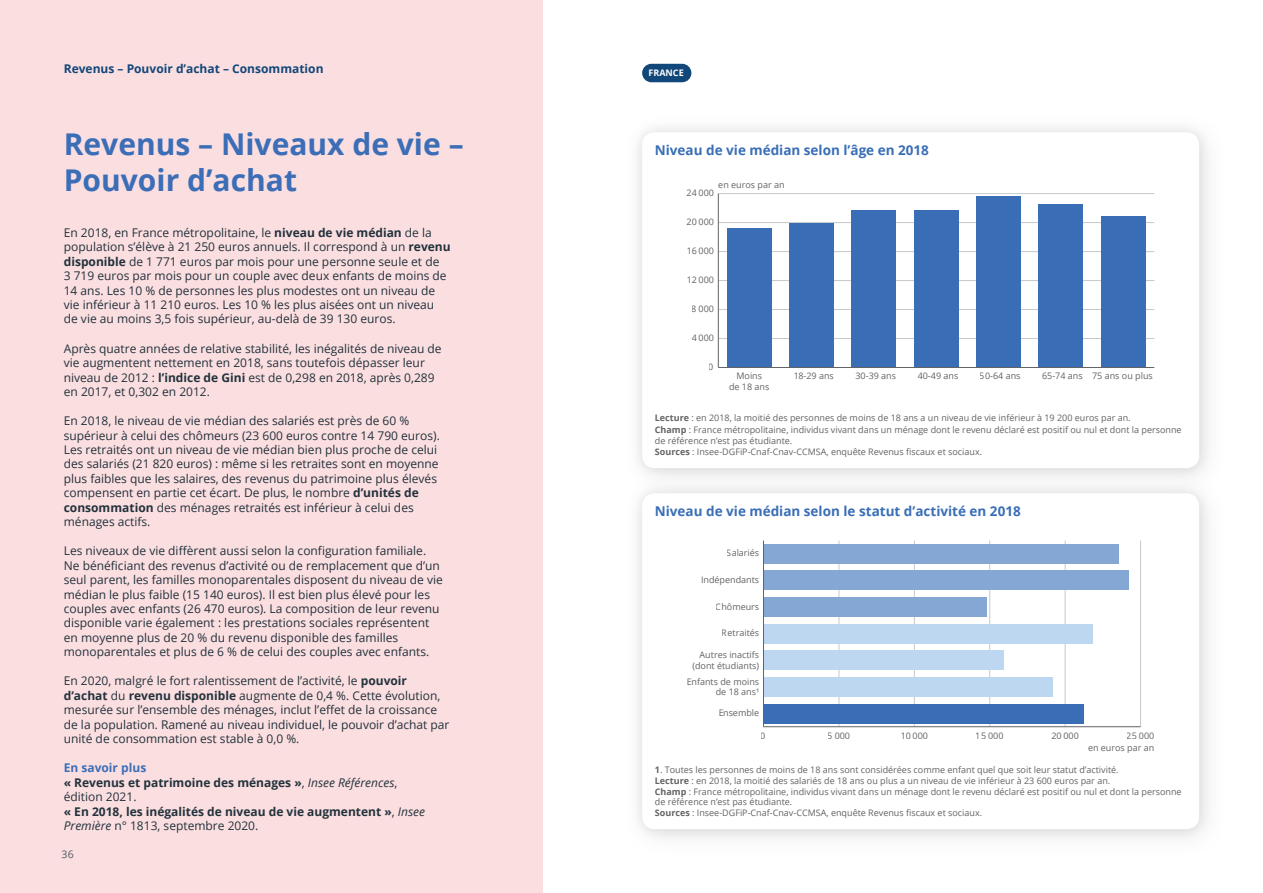
<style>
.page{position:relative;width:1263px;height:893px;background:#fff}
.page>*{position:absolute;margin:0;border:0;box-sizing:border-box;transform-origin:0 0}
.Titre_ss-thème{font:700 30px/36px "Open Sans";color:#3b6eb7}
.titre_figure_encadré{font:700 13.5px "Open Sans";color:#396eb7}
.Texte_courant{font:12px/14.4px "Open Sans";color:#22323c}
.EnSavoirPlusTxt{font:700 12px/14.4px "Open Sans";color:#22323c}
.Surtitre_Thème{font:700 12px "Open Sans";color:#12477a}
.EnSavoirPlusTitre{font:700 12px "Open Sans";color:#3b6eb7}
.t1{font:10.5px "Open Sans";color:#545a63}
.définitions_sources{font:9px/10.8px "Open Sans";color:#636366}
.TitreFrance_Europe{font:700 9px "Open Sans";color:#fff}
.s1{font-weight:700}
.s2{font-weight:400}
.s3{font-weight:400;font-style:italic}
</style>
<div class="page">
<div style="left:0;top:0;width:542px;height:893px;background:#fbdee0"></div>
<div style="left:630px;top:121px;width:581px;height:359px;background:#a8a9ad;opacity:.3"></div>
<div style="left:642px;top:132px;width:557px;height:336px;background:#fff;border-radius:13px"></div>
<hr style="left:718px;top:338px;width:436px;height:1px;background:#c7c8ca">
<hr style="left:718px;top:309px;width:436px;height:1px;background:#c7c8ca">
<hr style="left:718px;top:280px;width:436px;height:1px;background:#c7c8ca">
<hr style="left:718px;top:251px;width:436px;height:1px;background:#c7c8ca">
<hr style="left:718px;top:222px;width:436px;height:1px;background:#c7c8ca">
<hr style="left:718px;top:193px;width:436px;height:1px;background:#c7c8ca">
<hr style="left:718px;top:194px;width:1px;height:173px;background:#636366">
<div style="left:727px;top:228px;width:45px;height:139px;background:#396eb7"></div>
<div style="left:789px;top:223px;width:45px;height:144px;background:#396eb7"></div>
<div style="left:851px;top:210px;width:45px;height:157px;background:#396eb7"></div>
<div style="left:914px;top:210px;width:45px;height:157px;background:#396eb7"></div>
<div style="left:976px;top:196px;width:45px;height:171px;background:#396eb7"></div>
<div style="left:1038px;top:204px;width:45px;height:163px;background:#396eb7"></div>
<div style="left:1101px;top:216px;width:44px;height:151px;background:#396eb7"></div>
<hr style="left:718px;top:367px;width:436px;height:1px;background:#636366">
<div style="left:622px;top:474px;width:605px;height:383px;background:#fcfcfd"></div>
<div style="left:630px;top:482px;width:581px;height:359px;background:#a8a9ad;opacity:.3"></div>
<div style="left:642px;top:493px;width:557px;height:336px;background:#fff;border-radius:13px"></div>
<hr style="left:1140px;top:540px;width:1px;height:187px;background:#c7c8ca">
<hr style="left:1065px;top:540px;width:1px;height:187px;background:#c7c8ca">
<hr style="left:989px;top:540px;width:1px;height:187px;background:#c7c8ca">
<hr style="left:914px;top:540px;width:1px;height:187px;background:#c7c8ca">
<hr style="left:839px;top:540px;width:1px;height:187px;background:#c7c8ca">
<hr style="left:763px;top:726px;width:377px;height:1px;background:#636366">
<div style="left:763px;top:544px;width:356px;height:19px;background:#85a7d4"></div>
<div style="left:763px;top:571px;width:366px;height:19px;background:#85a7d4"></div>
<div style="left:763px;top:597px;width:223px;height:20px;background:#85a7d4"></div>
<div style="left:763px;top:624px;width:329px;height:19px;background:#bcd7ef"></div>
<div style="left:763px;top:651px;width:240px;height:19px;background:#bcd7ef"></div>
<div style="left:763px;top:677px;width:290px;height:19px;background:#bcd7ef"></div>
<div style="left:763px;top:704px;width:321px;height:19px;background:#396eb7"></div>
<hr style="left:763px;top:540px;width:1px;height:187px;background:#636366">
<div style="left:642px;top:64px;width:49px;height:18px;background:#12477a;border-radius:9px"></div>
<p class="Surtitre_Thème" style="left:64px;top:60px;width:261px">Revenus – Pouvoir d’achat – Consommation</p>
<p class="Titre_ss-thème" style="left:64px;top:125px;width:401px">Revenus – Niveaux de vie –<br>Pouvoir d’achat</p>
<p class="Texte_courant" style="left:64px;top:225px;width:388px">En 2018, en France métropolitaine, le <span class="s1">niveau de vie médian</span> de la population s’élève à 21 250 euros annuels. Il correspond à un <span class="s1">revenu disponible</span> de 1 771 euros par mois pour une personne seule et de<br>3 719 euros par mois pour un couple avec deux enfants de moins de 14 ans. Les 10 % de personnes les plus modestes ont un niveau de vie inférieur à 11 210 euros. Les 10 % les plus aisées ont un niveau de vie au moins 3,5 fois supérieur, au‑delà de 39 130 euros.</p>
<p class="Texte_courant" style="left:64px;top:341px;width:379px">Après quatre années de relative stabilité, les inégalités de niveau de vie augmentent nettement en 2018, sans toutefois dépasser leur niveau de 2012 : <span class="s1">l’indice de Gini</span> est de 0,298 en 2018, après 0,289 en 2017, et 0,302 en 2012.</p>
<p class="Texte_courant" style="left:64px;top:413px;width:378px">En 2018, le niveau de vie médian des salariés est près de 60 % supérieur à celui des chômeurs (23 600 euros contre 14 790 euros).<br>Les retraités ont un niveau de vie médian bien plus proche de celui des salariés (21 820 euros) : même si les retraites sont en moyenne plus faibles que les salaires, des revenus du patrimoine plus élevés compensent en partie cet écart. De plus, le nombre <span class="s1">d’unités de consommation</span> des ménages retraités est inférieur à celui des ménages actifs.</p>
<p class="Texte_courant" style="left:64px;top:543px;width:381px">Les niveaux de vie diffèrent aussi selon la configuration familiale.<br>Ne bénéficiant des revenus d’activité ou de remplacement que d’un seul parent, les familles monoparentales disposent du niveau de vie médian le plus faible (15 140 euros). Il est bien plus élevé pour les couples avec enfants (26 470 euros). La composition de leur revenu disponible varie également : les prestations sociales représentent en moyenne plus de 20 % du revenu disponible des familles monoparentales et plus de 6 % de celui des couples avec enfants.</p>
<p class="Texte_courant" style="left:64px;top:674px;width:387px">En 2020, malgré le fort ralentissement de l’activité, le <span class="s1">pouvoir d’achat</span> du <span class="s1">revenu disponible</span> augmente de 0,4 %. Cette évolution, mesurée sur l’ensemble des ménages, inclut l’effet de la croissance de la population. Ramené au niveau individuel, le pouvoir d’achat par unité de consommation est stable à 0,0 %.</p>
<p class="EnSavoirPlusTitre" style="left:64px;top:759px;width:84px">En savoir plus</p>
<p class="EnSavoirPlusTxt" style="left:64px;top:775px;width:335px">« Revenus et patrimoine des ménages »<span class="s2">,</span> <span class="s3">Insee Références</span><span class="s2">, édition 2021.</span></p>
<p class="EnSavoirPlusTxt" style="left:64px;top:804px;width:363px">« En 2018, les inégalités de niveau de vie augmentent »<span class="s2">,</span> <span class="s3">Insee<br>Première</span> <span class="s2">n° 1813, septembre 2020.</span></p>
<p class="t1" style="left:62px;top:847px;width:14px">36</p>
<p class="TitreFrance_Europe" style="left:648px;top:67px;width:37px">FRANCE</p>
<p class="titre_figure_encadré" style="left:655px;top:141px;width:276px">Niveau de vie médian selon l’âge en 2018</p>
<p class="définitions_sources" style="left:718px;top:179px;width:68px">en euros par an</p>
<p class="définitions_sources" style="left:686px;top:187px;width:29px">24 000</p>
<p class="définitions_sources" style="left:686px;top:216px;width:29px">20 000</p>
<p class="définitions_sources" style="left:686px;top:245px;width:29px">16 000</p>
<p class="définitions_sources" style="left:686px;top:274px;width:29px">12 000</p>
<p class="définitions_sources" style="left:692px;top:303px;width:24px">8 000</p>
<p class="définitions_sources" style="left:692px;top:332px;width:24px">4 000</p>
<p class="définitions_sources" style="left:709px;top:361px;width:7px">0</p>
<p class="définitions_sources" style="left:729px;top:371px;width:42px;text-align:center">Moins<br>de 18 ans</p>
<p class="définitions_sources" style="left:793px;top:371px;width:42px">18‑29 ans</p>
<p class="définitions_sources" style="left:855px;top:371px;width:42px">30‑39 ans</p>
<p class="définitions_sources" style="left:918px;top:371px;width:42px">40‑49 ans</p>
<p class="définitions_sources" style="left:980px;top:371px;width:42px">50‑64 ans</p>
<p class="définitions_sources" style="left:1042px;top:371px;width:112px">65‑74 ans 75 ans ou plus</p>
<p class="définitions_sources" style="left:655px;top:412px;width:477px"><span class="s1">Lecture</span> : en 2018, la moitié des personnes de moins de 18 ans a un niveau de vie inférieur à 19 200 euros par an.</p>
<p class="définitions_sources" style="left:655px;top:424px;width:528px"><span class="s1">Champ</span> : France métropolitaine, individus vivant dans un ménage dont le revenu déclaré est positif ou nul et dont la personne de référence n’est pas étudiante.</p>
<p class="définitions_sources" style="left:655px;top:446px;width:329px"><span class="s1">Sources</span> : Insee‑DGFiP‑Cnaf‑Cnav‑CCMSA, enquête Revenus fiscaux et sociaux.</p>
<p class="titre_figure_encadré" style="left:655px;top:502px;width:367px">Niveau de vie médian selon le statut d’activité en 2018</p>
<p class="définitions_sources" style="left:727px;top:548px;width:34px">Salariés</p>
<p class="définitions_sources" style="left:701px;top:574px;width:60px">Indépendants</p>
<p class="définitions_sources" style="left:716px;top:601px;width:45px">Chômeurs</p>
<p class="définitions_sources" style="left:722px;top:627px;width:39px">Retraités</p>
<p class="définitions_sources" style="left:692px;top:649px;width:68px;text-align:right">Autres inactifs (dont étudiants)</p>
<p class="définitions_sources" style="left:686px;top:676px;width:74px;text-align:right">Enfants de moins de 18 ans¹</p>
<p class="définitions_sources" style="left:718px;top:707px;width:43px">Ensemble</p>
<p class="définitions_sources" style="left:761px;top:730px;width:7px">0</p>
<p class="définitions_sources" style="left:828px;top:730px;width:24px">5 000</p>
<p class="définitions_sources" style="left:900px;top:730px;width:29px">10 000</p>
<p class="définitions_sources" style="left:976px;top:730px;width:29px">15 000</p>
<p class="définitions_sources" style="left:1051px;top:730px;width:29px">20 000</p>
<p class="définitions_sources" style="left:1127px;top:730px;width:29px">25 000</p>
<p class="définitions_sources" style="left:1088px;top:742px;width:68px">en euros par an</p>
<p class="définitions_sources" style="left:655px;top:764px;width:465px"><span class="s1">1</span>. Toutes les personnes de moins de 18 ans sont considérées comme enfant quel que soit leur statut d’activité.</p>
<p class="définitions_sources" style="left:655px;top:775px;width:457px"><span class="s1">Lecture</span> : en 2018, la moitié des salariés de 18 ans ou plus a un niveau de vie inférieur à 23 600 euros par an.</p>
<p class="définitions_sources" style="left:655px;top:786px;width:528px"><span class="s1">Champ</span> : France métropolitaine, individus vivant dans un ménage dont le revenu déclaré est positif ou nul et dont la personne de référence n’est pas étudiante.</p>
<p class="définitions_sources" style="left:655px;top:807px;width:329px"><span class="s1">Sources</span> : Insee‑DGFiP‑Cnaf‑Cnav‑CCMSA, enquête Revenus fiscaux et sociaux.</p>
</div>
